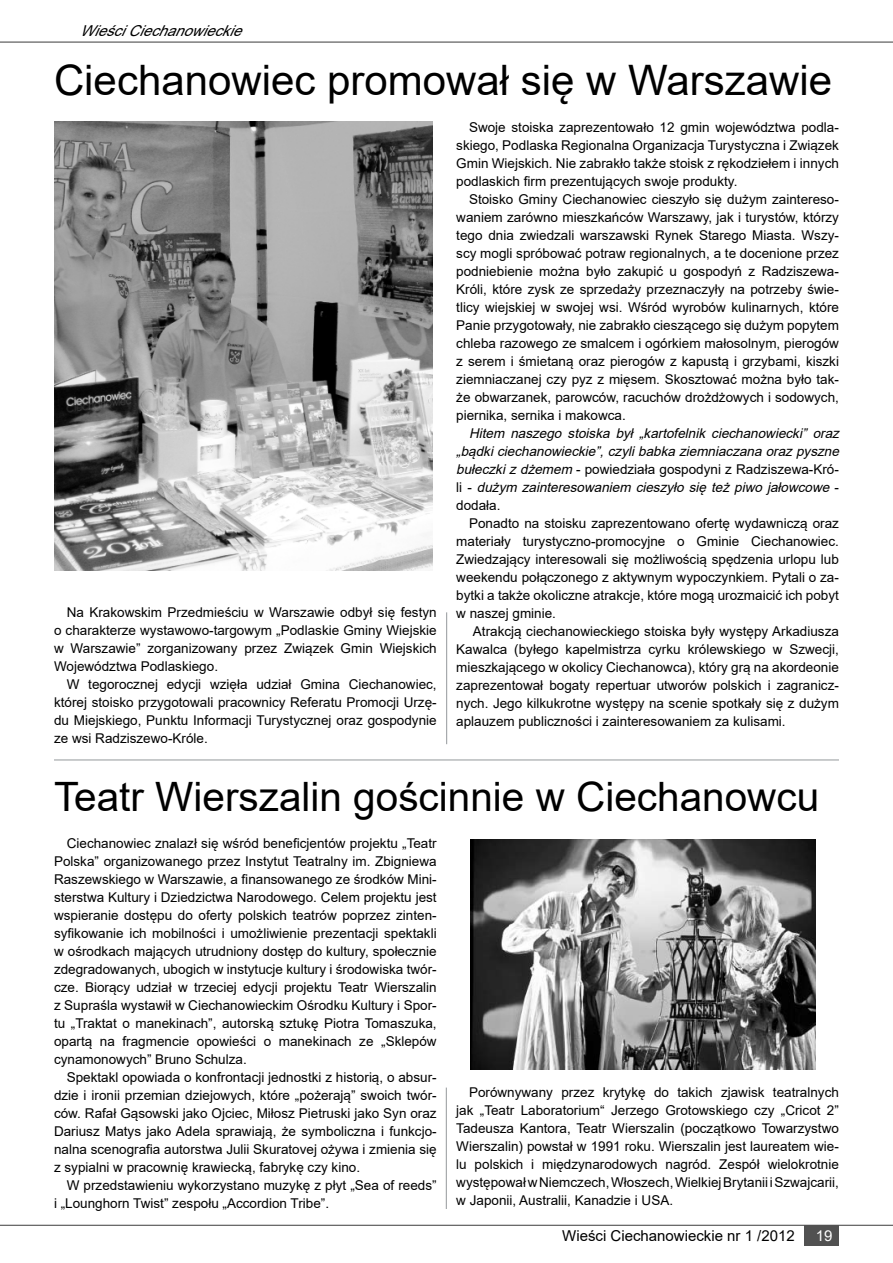
<style>
.page{position:relative;width:893px;height:1263px;background:#fff}
.page>*{position:absolute;margin:0;border:0;box-sizing:border-box;transform-origin:0 0}
.t1{font:42px "Arial";color:#000}
.t2{font:40.5px "Arial";color:#000}
.t3{font:15px "Arial";color:#000}
.t4{font:italic 15px "Arial";color:#000}
.t5{font:15px "Arial";color:#fff}
.t6{font:13.5px/18px "Arial";color:#000;text-align:justify}
.t7{font:italic 13.5px/18px "Arial";color:#000}
.s1{font-style:normal}
</style>
<div class="page">
<hr style="left:0;top:42px;width:893px;height:1px;background:#515151">
<hr style="left:0;top:1225px;width:893px;height:1px;background:#515151">
<div style="left:805px;top:1226px;width:34px;height:20px;background:#515151"></div>
<hr style="left:446px;top:612px;width:1px;height:132px;background:#94989b">
<img style="left:54px;top:122px;width:378px;height:449px">
<hr style="left:54px;top:760px;width:785px;height:1px;background:#94989b">
<hr style="left:446px;top:1087px;width:1px;height:122px;background:#94989b">
<img style="left:471px;top:839px;width:345px;height:230px">
<p class="t4" style="left:80px;top:21px;width:172px">WieściCiechanowieckie</p>
<h1 class="t1" style="left:54px;top:52px;width:780px">Ciechanowiec promował się w Warszawie</h1>
<p class="t6" style="left:456px;top:118px;width:384px;text-indent:13px">Swoje stoiska zaprezentowało 12 gmin województwa podla&shy;skiego, Podlaska Regionalna Organizacja Turystyczna i Związek Gmin Wiejskich. Nie zabrakło także stoisk z rękodziełem i innych podlaskich firm prezentujących swoje produkty.</p>
<p class="t6" style="left:456px;top:190px;width:384px;text-indent:13px">Stoisko Gminy Ciechanowiec cieszyło się dużym zaintereso&shy;waniem zarówno mieszkańców Warszawy, jak i turystów, którzy tego dnia zwiedzali warszawski Rynek Starego Miasta. Wszy&shy;scy mogli spróbować potraw regionalnych, a te docenione przez podniebienie można było zakupić u gospodyń z Radziszewa-Króli, które zysk ze sprzedaży przeznaczyły na potrzeby świe&shy;tlicy wiejskiej w swojej wsi. Wśród wyrobów kulinarnych, które Panie przygotowały, nie zabrakło cieszącego się dużym popytem chleba razowego ze smalcem i ogórkiem małosolnym, pierogów z serem i śmietaną oraz pierogów z kapustą i grzybami, kiszki ziemniaczanej czy pyz z mięsem. Skosztować można było tak&shy;że obwarzanek, parowców, racuchów drożdżowych i sodowych, piernika, sernika i makowca.</p>
<p class="t7" style="left:456px;top:424px;width:388px;text-indent:13px">Hitem naszego stoiska był „kartofelnik ciechanowiecki” oraz „bądkiciechanowieckie”,czylibabka ziemniaczana orazpyszne bułeczkizdżemem <span class="s1">- powiedziała gospodyni z Radziszewa-Kró&shy;l i -</span> dużym zainteresowaniem cieszyło się też piwo jałowcowe <span class="s1">- dodała.</span></p>
<p class="t6" style="left:456px;top:514px;width:384px;text-indent:13px">Ponadto na stoisku zaprezentowano ofertę wydawniczą oraz materiały turystyczno-promocyjne o Gminie Ciechanowiec.<br>Zwiedzający interesowali się możliwością spędzenia urlopu lub weekendu połączonego z aktywnym wypoczynkiem. Pytali o za&shy;bytki a także okoliczne atrakcje, które mogą urozmaicić ich pobyt w naszej gminie.</p>
<p class="t6" style="left:456px;top:622px;width:384px;text-indent:17px">Atrakcją ciechanowieckiego stoiska były występy Arkadiusza Kawalca (byłego kapelmistrza cyrku królewskiego w Szwecji, mieszkającego w okolicy Ciechanowca), który grą na akordeonie zaprezentował bogaty repertuar utworów polskich i zagranicz&shy;nych. Jego kilkukrotne występy na scenie spotkały się z dużym aplauzem publiczności i zainteresowaniem za kulisami.</p>
<p class="t6" style="left:54px;top:603px;width:384px;text-indent:13px">Na Krakowskim Przedmieściu w Warszawie odbył się festyn o charakterze wystawowo-targowym „Podlaskie Gminy Wiejskie w Warszawie” zorganizowany przez Związek Gmin Wiejskich Województwa Podlaskiego.</p>
<p class="t6" style="left:54px;top:675px;width:384px;text-indent:13px">W tegorocznej edycji wzięła udział Gmina Ciechanowiec, której stoisko przygotowali pracownicy Referatu Promocji Urzę&shy;du Miejskiego, Punktu Informacji Turystycznej oraz gospodynie ze wsi Radziszewo-Króle.</p>
<h2 class="t2" style="left:54px;top:768px;width:767px">Teatr Wierszalin gościnnie w Ciechanowcu</h2>
<p class="t6" style="left:54px;top:834px;width:384px;text-indent:13px">Ciechanowiec znalazł się wśród beneficjentów projektu „Teatr Polska” organizowanego przez Instytut Teatralny im. Zbigniewa Raszewskiego w Warszawie, a finansowanego ze środków Mini&shy;sterstwa Kultury i Dziedzictwa Narodowego. Celem projektu jest wspieranie dostępu do oferty polskich teatrów poprzez zinten&shy;syfikowanie ich mobilności i umożliwienie prezentacji spektakli w ośrodkach mających utrudniony dostęp do kultury, społecznie zdegradowanych, ubogich w instytucje kultury i środowiska twór&shy;cze. Biorący udział w trzeciej edycji projektu Teatr Wierszalin z Supraśla wystawił w Ciechanowieckim Ośrodku Kultury i Spor&shy;tu „Traktat o manekinach”, autorską sztukę Piotra Tomaszuka, opartą na fragmencie opowieści o manekinach ze „Sklepów cynamonowych” Bruno Schulza.</p>
<p class="t6" style="left:54px;top:1068px;width:384px;text-indent:13px">Spektakl opowiada o konfrontacji jednostki z historią, o absur&shy;dzie i ironii przemian dziejowych, które „pożerają” swoich twór&shy;ców. Rafał Gąsowski jako Ojciec, Miłosz Pietruski jako Syn oraz Dariusz Matys jako Adela sprawiają, że symboliczna i funkcjo&shy;nalna scenografia autorstwa Julii Skuratovej ożywa i zmienia się z sypialni w pracownię krawiecką, fabrykę czy kino.</p>
<p class="t6" style="left:54px;top:1176px;width:384px;text-indent:13px">W przedstawieniu wykorzystano muzykę z płyt „Sea of reeds” i „Lounghorn Twist” zespołu „Accordion Tribe”.</p>
<p class="t6" style="left:456px;top:1083px;width:384px;text-indent:13px">Porównywany przez krytykę do takich zjawisk teatralnych jak „Teatr Laboratorium“ Jerzego Grotowskiego czy „Cricot 2” Tadeusza Kantora, Teatr Wierszalin (początkowo Towarzystwo Wierszalin) powstał w 1991 roku. Wierszalin jest laureatem wie&shy;lu polskich i międzynarodowych nagród. Zespół wielokrotnie występował w Niemczech, Włoszech, Wielkiej Brytanii i Szwajcarii, w Japonii, Australii, Kanadzie i USA.</p>
<p class="t3" style="left:562px;top:1226px;width:234px">Wieści Ciechanowieckie nr 1 /2012</p>
<p class="t5" style="left:816px;top:1226px;width:18px">19</p>
</div>
